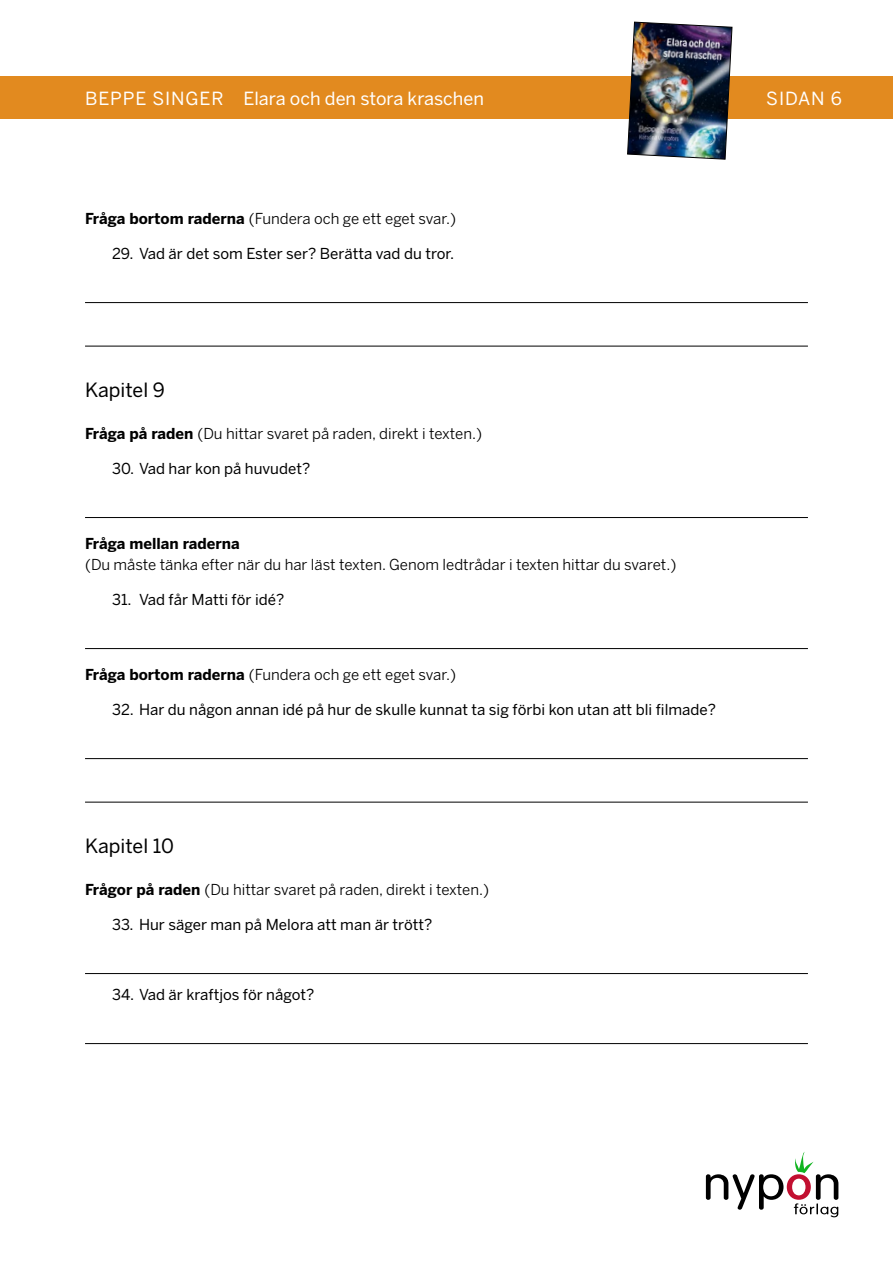
<style>
.page{position:relative;width:893px;height:1263px;background:#fff}
.page>*{position:absolute;margin:0;border:0;box-sizing:border-box;transform-origin:0 0}
.t1{font:19.5px "Benton Sans";color:#000}
.t2{font:18px "Benton Sans";color:#fff}
.t3{font:15px "Benton Sans";color:#000}
.t4{font:15px "Benton Sans";color:#000}
.t5{font:700 15px "Benton Sans";color:#000}
.s1{font-weight:700}
</style>
<div class="page">
<div style="left:0;top:77px;width:893px;height:42px;background:#e28a1f"></div>
<img style="left:627px;top:21px;width:106px;height:139px">
<svg style="left:706px;top:1152px;width:132px;height:65px"></svg>
<hr style="left:85px;top:302px;width:723px;height:1px;background:#000">
<hr style="left:85px;top:346px;width:723px;height:1px;background:#000">
<hr style="left:85px;top:517px;width:723px;height:1px;background:#000">
<hr style="left:85px;top:648px;width:723px;height:1px;background:#000">
<hr style="left:85px;top:758px;width:723px;height:1px;background:#000">
<hr style="left:85px;top:802px;width:723px;height:1px;background:#000">
<hr style="left:85px;top:973px;width:723px;height:1px;background:#000">
<hr style="left:85px;top:1043px;width:723px;height:1px;background:#000">
<p class="t2" style="left:85px;top:88px;width:400px">BEPPE SINGER Elara och den stora kraschen</p>
<p class="t2" style="left:766px;top:88px;width:77px">SIDAN 6</p>
<p class="t3" style="left:85px;top:210px;width:373px"><span class="s1">Fråga bortom raderna</span> (Fundera och ge ett eget svar.)</p>
<p class="t4" style="left:112px;top:245px;width:344px">29. Vad är det som Ester ser? Berätta vad du tror.</p>
<h1 class="t1" style="left:85px;top:379px;width:81px">Kapitel 9</h1>
<p class="t3" style="left:85px;top:425px;width:399px"><span class="s1">Fråga på raden</span> (Du hittar svaret på raden, direkt i texten.)</p>
<p class="t4" style="left:112px;top:460px;width:200px">30. Vad har kon på huvudet?</p>
<p class="t5" style="left:85px;top:535px;width:156px">Fråga mellan raderna</p>
<p class="t3" style="left:85px;top:556px;width:593px">(Du måste tänka efter när du har läst texten. Genom ledtrådar i texten hittar du svaret.)</p>
<p class="t4" style="left:112px;top:591px;width:174px">31. Vad får Matti för idé?</p>
<p class="t3" style="left:85px;top:666px;width:373px"><span class="s1">Fråga bortom raderna</span> (Fundera och ge ett eget svar.)</p>
<p class="t4" style="left:112px;top:701px;width:605px">32. Har du någon annan idé på hur de skulle kunnat ta sig förbi kon utan att bli filmade?</p>
<h1 class="t1" style="left:85px;top:835px;width:90px">Kapitel 10</h1>
<p class="t3" style="left:85px;top:881px;width:406px"><span class="s1">Frågor på raden</span> (Du hittar svaret på raden, direkt i texten.)</p>
<p class="t4" style="left:112px;top:916px;width:322px">33. Hur säger man på Melora att man är trött?</p>
<p class="t4" style="left:112px;top:986px;width:204px">34. Vad är kraftjos för något?</p>
</div>
